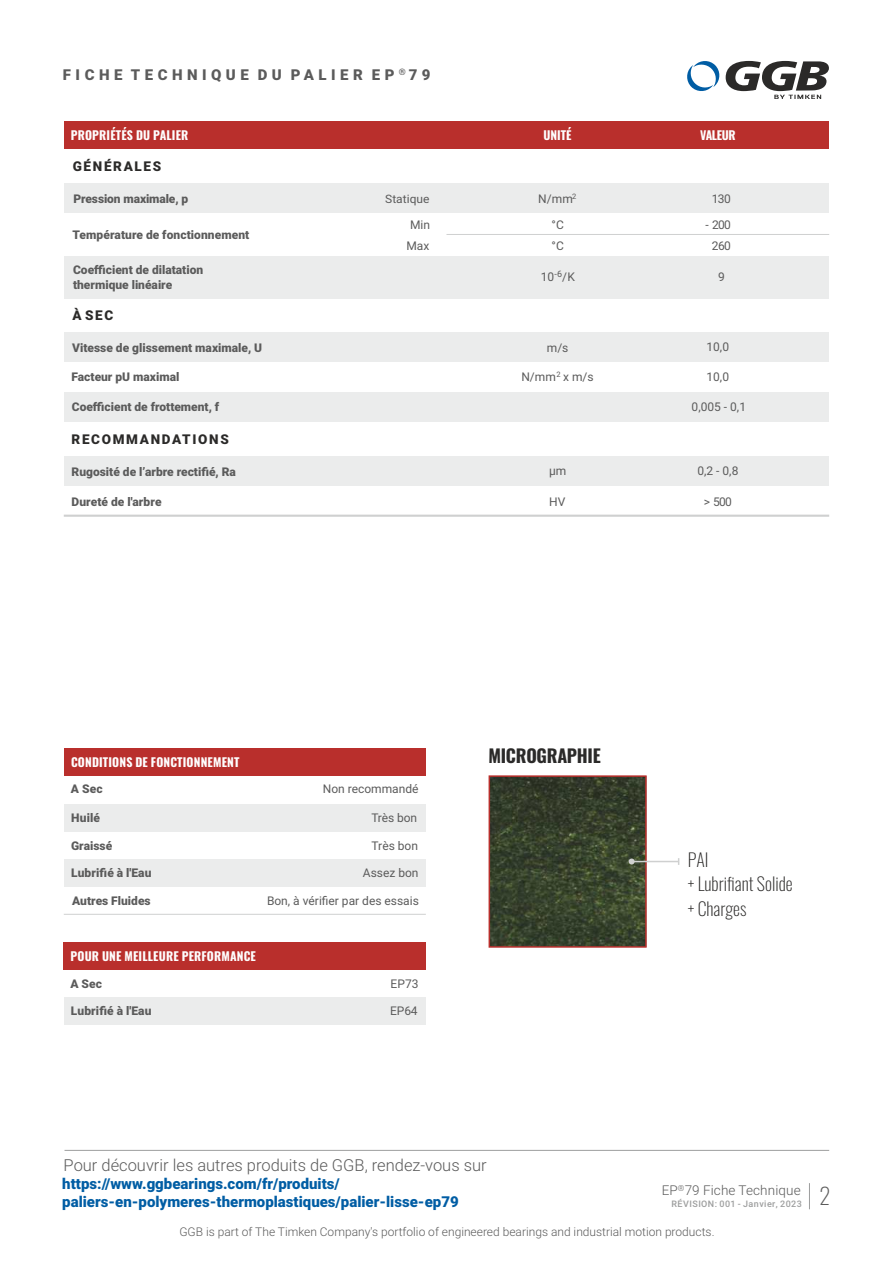
<style>
.page{position:relative;width:893px;height:1263px;background:#fff}
.page>*{position:absolute;margin:0;border:0;box-sizing:border-box;transform-origin:0 0}
.t1{font:200 22.5px "Oswald";color:#5b5b5b}
.t2{font:200 18px/24.5px "Oswald";color:#2b2a29}
.t3{font:700 18px "Oswald";letter-spacing:-.015em;color:#2b2a29}
.t4{font:300 16.5px "Roboto";color:#5b5b5b}
.t5{font:900 15px/18px "Roboto";color:#005da4}
.t6{font:900 15px "Roboto";letter-spacing:.3em;color:#5b5b5b}
.t7{font:900 13.5px "Roboto";letter-spacing:.125em;color:#2b2a29}
.t8{font:300 13.5px "Roboto";letter-spacing:.01em;color:#5b5b5b}
.t9{font:900 12px/15px "Roboto";color:#5b5b5b}
.t10{font:12px/21.3px "Roboto";color:#5b5b5b;text-align:center}
.t11{font:300 12px "Roboto";color:#5b5b5b}
.t12{font:700 12px "Oswald";letter-spacing:.015em;color:#fefefe}
.t13{font:11.55px "Roboto";color:#5b5b5b}
.t14{font:500 9px "Roboto";letter-spacing:.05em;color:#9d9e9e}
.t15{font:9px "Roboto";color:#5b5b5b}
.t16{font:900 9px "Roboto";color:#5b5b5b}
.t17{font:300 8.25px "Roboto";color:#5b5b5b}
.t18{font:7.5px "Roboto";color:#5b5b5b}
</style>
<div class="page">
<hr style="left:65px;top:1150px;width:764px;height:1px;background:#9d9e9e">
<svg style="left:809px;top:1183px;width:1px;height:26px"></svg>
<div style="left:64px;top:121px;width:765px;height:28px;background:#b92f2c"></div>
<div style="left:64px;top:859px;width:362px;height:28px;background:#ebecec"></div>
<div style="left:64px;top:804px;width:362px;height:27px;background:#ebecec"></div>
<div style="left:64px;top:748px;width:362px;height:28px;background:#b92f2c"></div>
<hr style="left:64px;top:914px;width:362px;height:1px;background:#cfd0d0">
<div style="left:64px;top:456px;width:764px;height:30px;background:#ebecec"></div>
<div style="left:64px;top:392px;width:764px;height:30px;background:#ebecec"></div>
<div style="left:64px;top:183px;width:764px;height:30px;background:#ebecec"></div>
<hr style="left:446px;top:234px;width:383px;height:1px;background:#cfd0d0">
<div style="left:64px;top:256px;width:764px;height:42px;background:#ebecec"></div>
<hr style="left:64px;top:515px;width:765px;height:2px;background:#cfd0d0">
<div style="left:64px;top:942px;width:362px;height:27px;background:#b92f2c"></div>
<div style="left:64px;top:332px;width:764px;height:30px;background:#ebecec"></div>
<img style="left:492px;top:778px;width:152px;height:167px">
<div style="left:489px;top:775px;width:158px;height:173px;border:2px solid #b92f2c"></div>
<hr style="left:632px;top:861px;width:47px;height:1px;background:#cfd0d0">
<svg style="left:629px;top:858px;width:6px;height:6px"></svg>
<div style="left:64px;top:997px;width:362px;height:28px;background:#ebecec"></div>
<svg style="left:687px;top:60px;width:142px;height:39px"></svg>
<p class="t16" style="left:399px;top:69px;width:9px">®</p>
<p class="t6" style="left:63px;top:69px;width:369px">FICHE TECHNIQUE DU PALIER EP 79</p>
<p class="t12" style="left:71px;top:127px;width:119px">PROPRIÉTÉS DU PALIER</p>
<p class="t12" style="left:543px;top:127px;width:30px">UNITÉ</p>
<p class="t12" style="left:700px;top:127px;width:37px">VALEUR</p>
<p class="t7" style="left:73px;top:161px;width:90px">GÉNÉRALES</p>
<p class="t9" style="left:74px;top:192px;width:116px">Pression maximale, p</p>
<p class="t13" style="left:385px;top:194px;width:46px">Statique</p>
<p class="t10" style="left:406px;top:215px;width:25px">Min<br>Max</p>
<p class="t10" style="left:538px;top:189px;width:36px">N/mm</p>
<p class="t18" style="left:572px;top:193px;width:6px">2</p>
<p class="t10" style="left:551px;top:215px;width:14px;text-align:left">°C °C</p>
<p class="t10" style="left:712px;top:189px;width:21px">130</p>
<p class="t10" style="left:705px;top:215px;width:27px">- 200<br>260</p>
<p class="t10" style="left:718px;top:268px;width:8px">9</p>
<p class="t9" style="left:72px;top:228px;width:178px">Température de fonctionnement</p>
<p class="t9" style="left:73px;top:264px;width:132px">Coefficient de dilatation thermique linéaire</p>
<p class="t15" style="left:554px;top:270px;width:9px">-6</p>
<p class="t10" style="left:541px;top:267px;width:36px">10 /K</p>
<p class="t7" style="left:73px;top:310px;width:42px">À SEC</p>
<p class="t9" style="left:72px;top:341px;width:191px">Vitesse de glissement maximale, U</p>
<p class="t9" style="left:72px;top:371px;width:109px">Facteur pU maximal</p>
<p class="t9" style="left:72px;top:401px;width:149px">Coefficient de frottement, f</p>
<p class="t7" style="left:72px;top:434px;width:159px">RECOMMANDATIONS</p>
<p class="t9" style="left:72px;top:465px;width:166px">Rugosité de l’arbre rectifié, Ra</p>
<p class="t9" style="left:72px;top:495px;width:91px">Dureté de l'arbre</p>
<p class="t10" style="left:547px;top:338px;width:23px">m/s</p>
<p class="t10" style="left:521px;top:367px;width:74px">N/mm<sup>2</sup> x m/s</p>
<p class="t10" style="left:706px;top:338px;width:24px">10,0</p>
<p class="t10" style="left:706px;top:368px;width:24px">10,0</p>
<p class="t10" style="left:692px;top:397px;width:56px">0,005 - 0,1</p>
<p class="t10" style="left:549px;top:461px;width:19px">μm</p>
<p class="t10" style="left:697px;top:461px;width:42px">0,2 - 0,8</p>
<p class="t10" style="left:549px;top:492px;width:18px">HV</p>
<p class="t10" style="left:704px;top:492px;width:30px">&gt; 500</p>
<p class="t12" style="left:71px;top:754px;width:170px">CONDITIONS DE FONCTIONNEMENT</p>
<p class="t9" style="left:71px;top:782px;width:33px">A Sec</p>
<p class="t9" style="left:71px;top:811px;width:30px">Huilé</p>
<p class="t9" style="left:71px;top:839px;width:43px">Graissé</p>
<p class="t9" style="left:71px;top:867px;width:82px">Lubrifié à l'Eau</p>
<p class="t9" style="left:72px;top:894px;width:80px">Autres Fluides</p>
<p class="t10" style="left:323px;top:779px;width:97px">Non recommandé</p>
<p class="t10" style="left:371px;top:808px;width:47px">Très bon</p>
<p class="t10" style="left:371px;top:836px;width:48px">Très bon</p>
<p class="t10" style="left:363px;top:864px;width:57px">Assez bon</p>
<p class="t10" style="left:267px;top:891px;width:153px">Bon, à vérifier par des essais</p>
<p class="t12" style="left:71px;top:947px;width:187px">POUR UNE MEILLEURE PERFORMANCE</p>
<p class="t9" style="left:70px;top:977px;width:33px">A Sec</p>
<p class="t10" style="left:390px;top:974px;width:30px">EP73</p>
<p class="t9" style="left:71px;top:1005px;width:82px">Lubrifié à l'Eau</p>
<p class="t10" style="left:390px;top:1002px;width:29px">EP64</p>
<h2 class="t3" style="left:488px;top:744px;width:114px">MICROGRAPHIE</h2>
<h2 class="t2" style="left:688px;top:847px;width:106px">PAI<br>+ Lubrifiant Solide + Charges</h2>
<h3 class="t4" style="left:64px;top:1159px;width:425px">Pour découvrir les autres produits de GGB, rendez-vous sur</h3>
<p class="t5" style="left:62px;top:1176px;width:398px">https://www.ggbearings.com/fr/produits/ paliers-en-polymeres-thermoplastiques/palier-lisse-ep79</p>
<p class="t17" style="left:678px;top:1184px;width:8px">®</p>
<p class="t8" style="left:662px;top:1185px;width:141px">EP 79 Fiche Technique</p>
<p class="t14" style="left:672px;top:1200px;width:132px">RÉVISION: 001 - Janvier, 2023</p>
<p class="t11" style="left:179px;top:1226px;width:537px">GGB is part of The Timken Company's portfolio of engineered bearings and industrial motion products.</p>
<h1 class="t1" style="left:820px;top:1180px;width:13px">2</h1>
</div>
